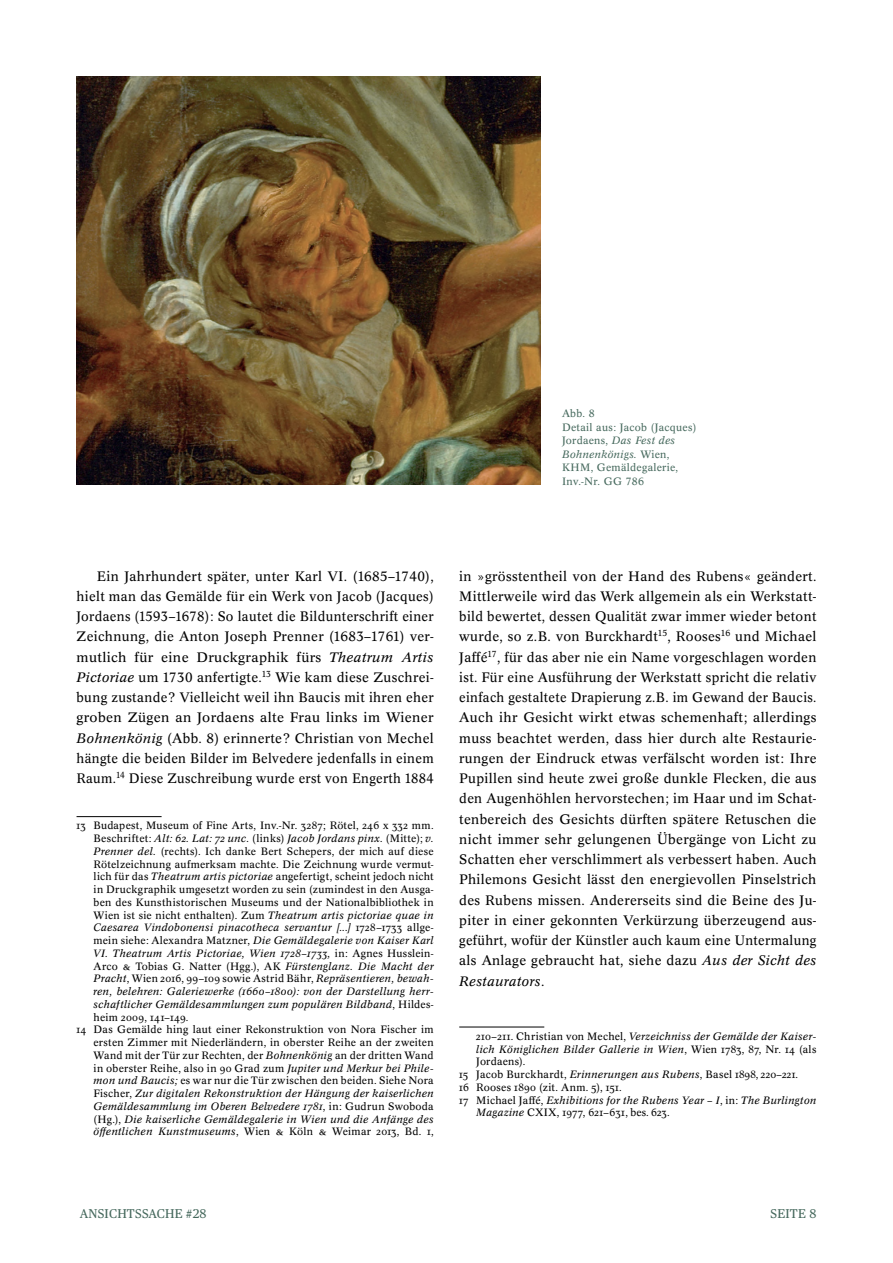
<style>
.page{position:relative;width:893px;height:1263px;background:#fff}
.page>*{position:absolute;margin:0;border:0;box-sizing:border-box;transform-origin:0 0}
.t1{font:13.5px/20.2px "Concorde BQ";letter-spacing:.025em;color:#000;text-align:justify}
.t2{font:12.75px "Publico Text";letter-spacing:.015em;color:#46695d}
.t3{font:10.5px "Concorde BQ";letter-spacing:.025em;color:#000}
.t4{font:italic 10.5px "Concorde BQ";letter-spacing:.03em;color:#000}
.t5{font:10.5px/13.5px "Concorde BQ";letter-spacing:.025em;color:#46695d}
.s1{font-style:italic}
.s2{font-style:normal}
</style>
<div class="page">
<hr style="left:77px;top:816px;width:85px;height:1px;background:#000">
<hr style="left:459px;top:1027px;width:85px;height:1px;background:#000">
<img style="left:77px;top:76px;width:464px;height:409px">
<p class="t5" style="left:562px;top:407px;width:136px">Abb. 8<br>Detail aus: Jacob (Jacques)<br>Jordaens, <span class="s1">Das Fest des<br>Bohnenkönigs.</span> Wien,<br>KHM, Gemäldegalerie,<br>Inv.-Nr. GG 786</p>
<p class="t1" style="left:77px;top:566px;width:359px;text-indent:20px">Ein Jahrhundert später, unter Karl VI. (1685–1740), hielt man das Gemälde für ein Werk von Jacob (Jacques)<br>Jordaens (1593–1678): So lautet die Bildunterschrift einer Zeichnung, die Anton Joseph Prenner (1683–1761) ver&shy;mutlich für eine Druckgraphik fürs <span class="s1">Theatrum Artis Pictoriae</span> um 1730 anfertigte.<sup>13</sup> Wie kam diese Zuschrei&shy;bung zustande? Vielleicht weil ihn Baucis mit ihren eher groben Zügen an Jordaens alte Frau links im Wiener <span class="s1">Bohnenkönig</span> (Abb. 8) erinnerte? Christian von Mechel hängte die beiden Bilder im Belvedere jedenfalls in einem Raum.<sup>14</sup> Diese Zuschreibung wurde erst von Engerth 1884</p>
<p class="t3" style="left:77px;top:820px;width:359px">13 Budapest, Museum of Fine Arts, Inv.-Nr. 3287; Rötel, 246 x 332 mm.</p>
<p class="t4" style="left:94px;top:832px;width:342px"><span class="s2">Beschriftet:</span> Alt: 62. Lat: 72 unc. <span class="s2">(links)</span> Jacob Jordans pinx. <span class="s2">(Mitte);</span> v.</p>
<p class="t3" style="left:94px;top:845px;width:342px"><span class="s1">Prenner del.</span> (rechts). Ich danke Bert Schepers, der mich auf diese</p>
<p class="t3" style="left:94px;top:858px;width:342px">Rötelzeichnung aufmerksam machte. Die Zeichnung wurde vermut-</p>
<p class="t3" style="left:94px;top:871px;width:342px">lich für das <span class="s1">Theatrum artis pictoriae</span> angefertigt, scheint jedoch nicht</p>
<p class="t3" style="left:94px;top:883px;width:342px">in Druckgraphik umgesetzt worden zu sein (zumindest in den Ausga-</p>
<p class="t3" style="left:94px;top:896px;width:342px">ben des Kunsthistorischen Museums und der Nationalbibliothek in</p>
<p class="t3" style="left:94px;top:909px;width:342px">Wien ist sie nicht enthalten). Zum <span class="s1">Theatrum artis pictoriae quae in</span></p>
<p class="t4" style="left:94px;top:921px;width:342px">Caesarea Vindobonensi pinacotheca servantur [...] <span class="s2">1728–1733 allge-</span></p>
<p class="t4" style="left:94px;top:934px;width:342px"><span class="s2">mein siehe: Alexandra Matzner,</span> Die Gemäldegalerie von Kaiser Karl</p>
<p class="t4" style="left:94px;top:947px;width:342px">VI. Theatrum Artis Pictoriae, Wien 1728–1733, <span class="s2">in: Agnes Husslein-</span></p>
<p class="t3" style="left:94px;top:960px;width:342px">Arco &amp; Tobias G. Natter (Hgg.), AK <span class="s1">Fürstenglanz. Die Macht der</span></p>
<p class="t3" style="left:94px;top:973px;width:342px"><span class="s1">Pracht</span>, Wien 2016, 99–109 sowie Astrid Bähr, <span class="s1">Repräsentieren, bewah-</span></p>
<p class="t4" style="left:94px;top:985px;width:342px">ren, belehren: Galeriewerke (1660–1800): von der Darstellung herr-</p>
<p class="t4" style="left:94px;top:998px;width:342px">schaftlicher Gemäldesammlungen zum populären Bildband<span class="s2">, Hildes-</span></p>
<p class="t3" style="left:94px;top:1011px;width:96px">heim 2009, 141–149.</p>
<p class="t3" style="left:77px;top:1024px;width:359px">14 Das Gemälde hing laut einer Rekonstruktion von Nora Fischer im</p>
<p class="t3" style="left:94px;top:1036px;width:342px">ersten Zimmer mit Niederländern, in oberster Reihe an der zweiten</p>
<p class="t3" style="left:94px;top:1049px;width:342px">Wand mit der Tür zur Rechten, der <span class="s1">Bohnenkönig</span> an der dritten Wand</p>
<p class="t3" style="left:94px;top:1062px;width:342px">in oberster Reihe, also in 90 Grad zum <span class="s1">Jupiter und Merkur bei Phile-</span></p>
<p class="t3" style="left:94px;top:1075px;width:342px"><span class="s1">mon und Baucis;</span> es war nur die Tür zwischen den beiden. Siehe Nora</p>
<p class="t4" style="left:94px;top:1087px;width:342px"><span class="s2">Fischer,</span> Zur digitalen Rekonstruktion der Hängung der kaiserlichen</p>
<p class="t4" style="left:94px;top:1100px;width:342px">Gemäldesammlung im Oberen Belvedere 1781<span class="s2">, in: Gudrun Swoboda</span></p>
<p class="t4" style="left:94px;top:1113px;width:342px"><span class="s2">(Hg.),</span> Die kaiserliche Gemäldegalerie in Wien und die Anfänge des</p>
<p class="t3" style="left:94px;top:1126px;width:342px"><span class="s1">öffentlichen Kunstmuseums</span>, Wien &amp; Köln &amp; Weimar 2013, Bd. 1,</p>
<p class="t1" style="left:459px;top:566px;width:359px">in »grösstentheil von der Hand des Rubens« geändert.<br>Mittlerweile wird das Werk allgemein als ein Werkstatt&shy;bild bewertet, dessen Qualität zwar immer wieder betont wurde, so z.B. von Burckhardt<sup>15</sup>, Rooses<sup>16</sup> und Michael Jaffé<sup>17</sup>, für das aber nie ein Name vorgeschlagen worden ist. Für eine Ausführung der Werkstatt spricht die relativ einfach gestaltete Drapierung z.B. im Gewand der Baucis.<br>Auch ihr Gesicht wirkt etwas schemenhaft; allerdings muss beachtet werden, dass hier durch alte Restaurie&shy;rungen der Eindruck etwas verfälscht worden ist: Ihre Pupillen sind heute zwei große dunkle Flecken, die aus den Augenhöhlen hervorstechen; im Haar und im Schat&shy;tenbereich des Gesichts dürften spätere Retuschen die nicht immer sehr gelungenen Übergänge von Licht zu Schatten eher verschlimmert als verbessert haben. Auch Philemons Gesicht lässt den energievollen Pinselstrich des Rubens missen. Andererseits sind die Beine des Ju&shy;piter in einer gekonnten Verkürzung überzeugend aus&shy;geführt, wofür der Künstler auch kaum eine Untermalung als Anlage gebraucht hat, siehe dazu <span class="s1">Aus der Sicht des Restaurators</span>.</p>
<p class="t4" style="left:476px;top:1030px;width:342px"><span class="s2">210–211. Christian von Mechel,</span> Verzeichniss der Gemälde der Kaiser-</p>
<p class="t4" style="left:476px;top:1042px;width:342px">lich Königlichen Bilder Gallerie in Wien<span class="s2">, Wien 1783, 87, Nr. 14 (als</span></p>
<p class="t3" style="left:476px;top:1056px;width:51px">Jordaens).</p>
<p class="t3" style="left:459px;top:1068px;width:340px">15 Jacob Burckhardt, <span class="s1">Erinnerungen aus Rubens</span>, Basel 1898, 220–221.</p>
<p class="t3" style="left:459px;top:1081px;width:164px">16 Rooses 1890 (zit. Anm. 5), 151.</p>
<p class="t4" style="left:459px;top:1093px;width:359px"><span class="s2">17 Michael Jaffé,</span> Exhibitions for the Rubens Year – I<span class="s2">, in:</span> The Burlington</p>
<p class="t3" style="left:476px;top:1106px;width:195px"><span class="s1">Magazine</span> CXIX, 1977, 621–631, bes. 623.</p>
<p class="t2" style="left:80px;top:1204px;width:128px">ANSICHTSSACHE #28</p>
<p class="t2" style="left:770px;top:1204px;width:47px">SEITE 8</p>
</div>
